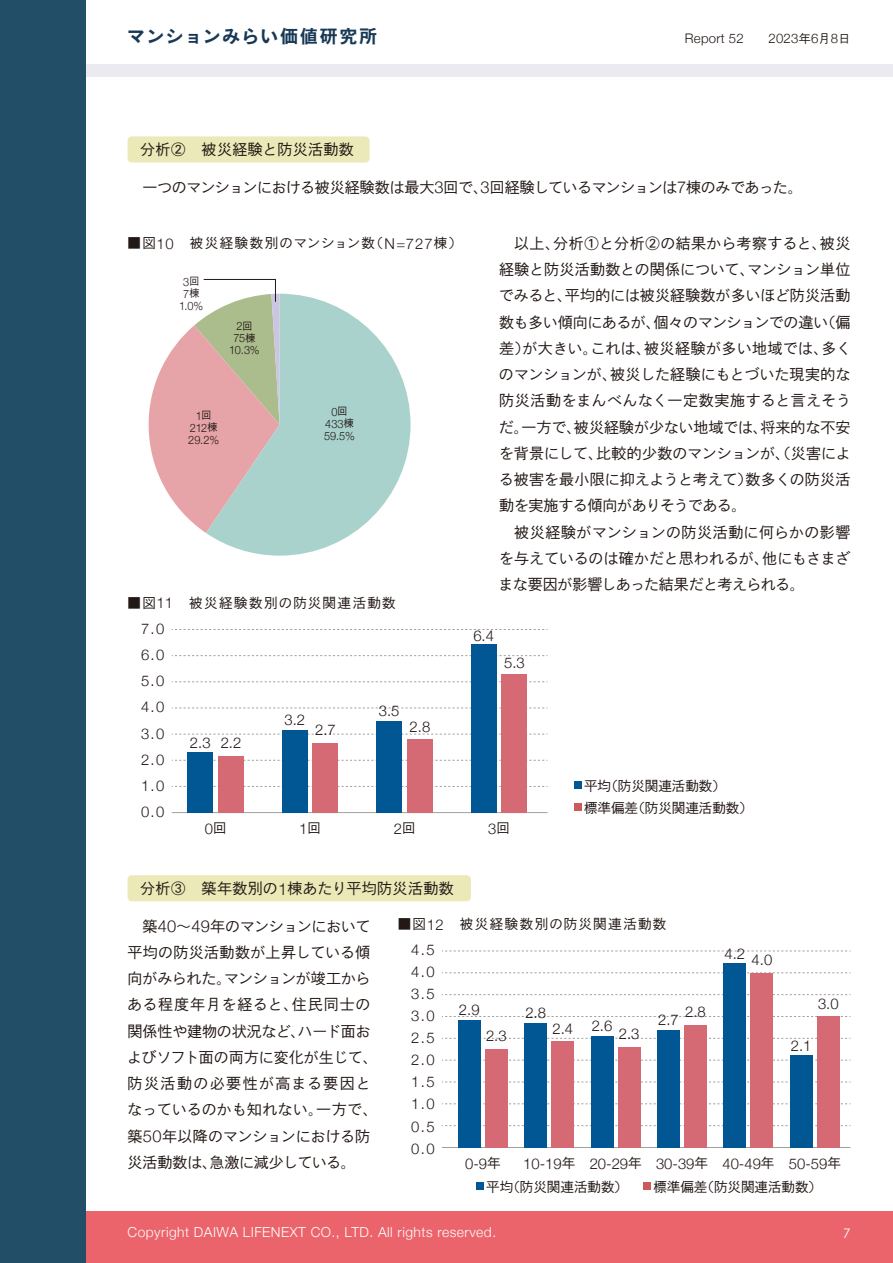
<style>
.page{position:relative;width:893px;height:1263px;background:#fff}
.page>*{position:absolute;margin:0;border:0;box-sizing:border-box;transform-origin:0 0}
.t1{font:18px "Iwa O Go Std Eb";letter-spacing:.07em;color:#183956}
.t2{font:500 15px/26.2px "Iwa O Go Std";letter-spacing:-.01em;color:#221815;text-align:justify}
.t3{font:500 15px "Iwa O Go Std";letter-spacing:-.04em;color:#221815}
.t4{font:500 15px "Iwa O Go Std";letter-spacing:.025em;color:#221815}
.t5{font:300 14.85px/22px "Helvetica Neue";color:#221815;text-align:justify}
.t6{font:300 13.8px "Helvetica Neue";letter-spacing:.035em;color:#fff}
.t7{font:500 13.5px/21.9px "Iwa O Go Std";letter-spacing:.015em;color:#221815}
.t8{font:500 13.5px "Iwa O Go Std";letter-spacing:.105em;color:#221815}
.t9{font:500 13.5px "Iwa O Go Std";letter-spacing:.075em;color:#221815}
.t10{font:300 13.2px "Helvetica Neue";letter-spacing:.02em;color:#221815}
.t11{font:13.2px "Century Gothic";color:#fff}
.t12{font:300 11.55px/12px "Helvetica Neue";letter-spacing:-.01em;color:#221815;text-align:center;scale:.95 1}
.s1{font-family:"Iwa O Go Std";font-weight:500;font-size:12px}
.s2{font-family:"Helvetica Neue";font-weight:300;font-size:16.5px}
.s3{font-family:"Helvetica Neue";font-weight:300;font-size:14.85px}
.s4{font-family:"Iwa O Go Std";font-weight:500;font-size:10.5px}
.s5{font-family:"Iwa O Go Std";font-weight:500;font-size:13.5px}
</style>
<div class="page">
<div style="left:0;top:1212px;width:893px;height:51px;background:#eb636b"></div>
<div style="left:0;top:64px;width:893px;height:13px;background:#ebeaf1"></div>
<div style="left:0;top:0;width:85px;height:1263px;background:#224e67"></div>
<hr style="left:892px;top:0;width:1px;height:1263px;background:#224e67">
<div style="left:128px;top:136px;width:242px;height:26px;background:#ebe9b7;border-radius:4px"></div>
<div style="left:128px;top:875px;width:343px;height:26px;background:#ebe9b7;border-radius:4px"></div>
<svg style="left:172px;top:629px;width:376px;height:1px"></svg>
<svg style="left:172px;top:681px;width:376px;height:1px"></svg>
<svg style="left:172px;top:734px;width:376px;height:1px"></svg>
<svg style="left:172px;top:786px;width:376px;height:1px"></svg>
<svg style="left:172px;top:760px;width:376px;height:1px"></svg>
<svg style="left:172px;top:707px;width:376px;height:1px"></svg>
<svg style="left:172px;top:655px;width:376px;height:1px"></svg>
<hr style="left:172px;top:812px;width:376px;height:1px;background:#9fa0a0">
<div style="left:476px;top:1182px;width:8px;height:7px;background:#005794"></div>
<div style="left:644px;top:1182px;width:7px;height:7px;background:#cb5b58"></div>
<svg style="left:206px;top:294px;width:205px;height:262px;fill:#a9d2cd"></svg>
<svg style="left:149px;top:279px;width:131px;height:254px"></svg>
<div style="left:187px;top:752px;width:26px;height:60px;background:#005794"></div>
<div style="left:218px;top:756px;width:26px;height:56px;background:#d66a74"></div>
<div style="left:282px;top:730px;width:25px;height:82px;background:#005794"></div>
<div style="left:313px;top:743px;width:25px;height:69px;background:#d66a74"></div>
<div style="left:376px;top:721px;width:26px;height:91px;background:#005794"></div>
<div style="left:407px;top:739px;width:26px;height:73px;background:#d66a74"></div>
<div style="left:471px;top:644px;width:25px;height:168px;background:#005794"></div>
<div style="left:502px;top:674px;width:25px;height:138px;background:#d66a74"></div>
<svg style="left:442px;top:950px;width:408px;height:1px"></svg>
<svg style="left:442px;top:994px;width:408px;height:1px"></svg>
<svg style="left:442px;top:1038px;width:408px;height:1px"></svg>
<svg style="left:442px;top:1081px;width:408px;height:1px"></svg>
<svg style="left:442px;top:1103px;width:408px;height:1px"></svg>
<svg style="left:442px;top:1125px;width:408px;height:1px"></svg>
<svg style="left:442px;top:1060px;width:408px;height:1px"></svg>
<svg style="left:442px;top:1016px;width:408px;height:1px"></svg>
<svg style="left:442px;top:972px;width:408px;height:1px"></svg>
<hr style="left:442px;top:1147px;width:408px;height:1px;background:#9fa0a0">
<div style="left:458px;top:1020px;width:22px;height:127px;background:#005794"></div>
<div style="left:485px;top:1048px;width:23px;height:99px;background:#d66a74"></div>
<div style="left:524px;top:1023px;width:23px;height:124px;background:#005794"></div>
<div style="left:551px;top:1041px;width:23px;height:106px;background:#d66a74"></div>
<div style="left:591px;top:1036px;width:22px;height:111px;background:#005794"></div>
<div style="left:618px;top:1046px;width:22px;height:101px;background:#d66a74"></div>
<div style="left:657px;top:1030px;width:23px;height:117px;background:#005794"></div>
<div style="left:684px;top:1024px;width:23px;height:123px;background:#d66a74"></div>
<div style="left:723px;top:963px;width:23px;height:184px;background:#005794"></div>
<div style="left:751px;top:973px;width:22px;height:174px;background:#d66a74"></div>
<div style="left:790px;top:1055px;width:22px;height:92px;background:#005794"></div>
<div style="left:817px;top:1016px;width:23px;height:131px;background:#d66a74"></div>
<div style="left:574px;top:781px;width:8px;height:7px;background:#005794"></div>
<div style="left:574px;top:803px;width:8px;height:7px;background:#cb5b58"></div>
<p class="t1" style="left:127px;top:24px;width:252px">マンションみらい価値研究所</p>
<p class="t10" style="left:685px;top:28px;width:167px">Report 52<span class="s1">　　</span>2023<span class="s1">年</span>6<span class="s1">月</span>8<span class="s1">日</span></p>
<p class="t4" style="left:140px;top:140px;width:215px">分析②　被災経験と防災活動数</p>
<p class="t3" style="left:143px;top:177px;width:662px">一つのマンションにおける被災経験数は最大<span class="s2">3</span>回で、<span class="s2">3</span>回経験しているマンションは<span class="s2">7</span>棟のみであった。</p>
<p class="t9" style="left:128px;top:234px;width:336px">■図<span class="s3">10</span>　被災経験数別のマンション数（<span class="s3">N=727</span>棟）</p>
<p class="t12" style="left:179px;top:275px;width:27px">3<span class="s4">回<br></span>7<span class="s4">棟<br></span>1.0%</p>
<p class="t12" style="left:229px;top:319px;width:34px">2<span class="s4">回<br></span>75<span class="s4">棟<br></span>10.3%</p>
<p class="t12" style="left:188px;top:409px;width:34px">1<span class="s4">回<br></span>212<span class="s4">棟<br></span>29.2%</p>
<p class="t12" style="left:324px;top:405px;width:34px">0<span class="s4">回<br></span>433<span class="s4">棟<br></span>59.5%</p>
<p class="t8" style="left:128px;top:594px;width:270px">■図<span class="s3">11</span>　被災経験数別の防災関連活動数</p>
<p class="t5" style="left:141px;top:614px;width:25px;line-height:26.2px">7.0<br>6.0<br>5.0<br>4.0<br>3.0<br>2.0<br>1.0<br>0.0</p>
<p class="t5" style="left:190px;top:731px;width:53px">2.3 2.2</p>
<p class="t5" style="left:284px;top:708px;width:22px">3.2</p>
<p class="t5" style="left:315px;top:718px;width:22px">2.7</p>
<p class="t5" style="left:379px;top:699px;width:22px">3.5</p>
<p class="t5" style="left:410px;top:714px;width:22px">2.8</p>
<p class="t5" style="left:205px;top:816px;width:23px">0<span class="s5">回</span></p>
<p class="t5" style="left:299px;top:816px;width:23px">1<span class="s5">回</span></p>
<p class="t5" style="left:394px;top:816px;width:23px">2<span class="s5">回</span></p>
<p class="t4" style="left:140px;top:878px;width:315px">分析③　築年数別の<span class="s2">1</span>棟あたり平均防災活動数</p>
<p class="t2" style="left:499px;top:230px;width:354px;text-indent:15px">以上、分析①と分析②の結果から考察すると、被災経験と防災活動数との関係について、マンション単位でみると、平均的には被災経験数が多いほど防災活動数も多い傾向にあるが、個々のマンションでの違い（偏差）が大きい。これは、被災経験が多い地域では、多くのマンションが、被災した経験にもとづいた現実的な防災活動をまんべんなく一定数実施すると言えそうだ。一方で、被災経験が少ない地域では、将来的な不安を背景にして、比較的少数のマンションが、（災害による被害を最小限に抑えようと考えて）数多くの防災活動を実施する傾向がありそうである。</p>
<p class="t2" style="left:499px;top:518px;width:353px;text-indent:15px">被災経験がマンションの防災活動に何らかの影響を与えているのは確かだと思われるが、他にもさまざまな要因が影響しあった結果だと考えられる。</p>
<p class="t5" style="left:473px;top:624px;width:22px">6.4</p>
<p class="t5" style="left:504px;top:651px;width:22px">5.3</p>
<p class="t5" style="left:488px;top:816px;width:23px">3<span class="s5">回</span></p>
<p class="t7" style="left:584px;top:774px;width:170px">平均（防災関連活動数）<br>標準偏差（防災関連活動数）</p>
<p class="t2" style="left:127px;top:912px;width:252px;text-align:left;text-indent:15px">築<span class="s2">40</span>～<span class="s2">49</span>年のマンションにおいて平均の防災活動数が上昇している傾向がみられた。マンションが竣工からある程度年月を経ると、住民同士の関係性や建物の状況など、ハード面およびソフト面の両方に変化が生じて、防災活動の必要性が高まる要因となっているのかも知れない。一方で、築<span class="s2">50</span>年以降のマンションにおける防災活動数は、急激に減少している。</p>
<p class="t8" style="left:398px;top:915px;width:270px">■図<span class="s3">12</span>　被災経験数別の防災関連活動数</p>
<p class="t5" style="left:411px;top:938px;width:25px">4.5<br>4.0<br>3.5<br>3.0<br>2.5<br>2.0<br>1.5<br>1.0<br>0.5<br>0.0</p>
<p class="t5" style="left:459px;top:998px;width:22px">2.9</p>
<p class="t5" style="left:486px;top:1023px;width:22px">2.3</p>
<p class="t5" style="left:525px;top:1001px;width:22px">2.8</p>
<p class="t5" style="left:552px;top:1016px;width:22px">2.4</p>
<p class="t5" style="left:592px;top:1013px;width:22px">2.6</p>
<p class="t5" style="left:619px;top:1022px;width:22px">2.3</p>
<p class="t5" style="left:685px;top:1000px;width:22px">2.8</p>
<p class="t5" style="left:658px;top:1008px;width:22px">2.7</p>
<p class="t5" style="left:465px;top:1151px;width:37px">0-9<span class="s5">年</span></p>
<p class="t5" style="left:523px;top:1151px;width:54px">10-19<span class="s5">年</span></p>
<p class="t5" style="left:590px;top:1151px;width:54px">20-29<span class="s5">年</span></p>
<p class="t5" style="left:656px;top:1151px;width:54px">30-39<span class="s5">年</span></p>
<p class="t5" style="left:724px;top:941px;width:22px">4.2</p>
<p class="t5" style="left:752px;top:948px;width:22px">4.0</p>
<p class="t5" style="left:722px;top:1151px;width:54px">40-49<span class="s5">年</span></p>
<p class="t5" style="left:818px;top:991px;width:22px">3.0</p>
<p class="t5" style="left:791px;top:1033px;width:22px">2.1</p>
<p class="t5" style="left:789px;top:1151px;width:54px">50-59<span class="s5">年</span></p>
<p class="t7" style="left:486px;top:1175px;width:143px">平均（防災関連活動数）</p>
<p class="t7" style="left:653px;top:1175px;width:170px">標準偏差（防災関連活動数）</p>
<p class="t6" style="left:128px;top:1221px;width:370px">Copyright DAIWA LIFENEXT CO., LTD. All rights reserved.</p>
<p class="t11" style="left:843px;top:1225px;width:9px">7</p>
</div>
